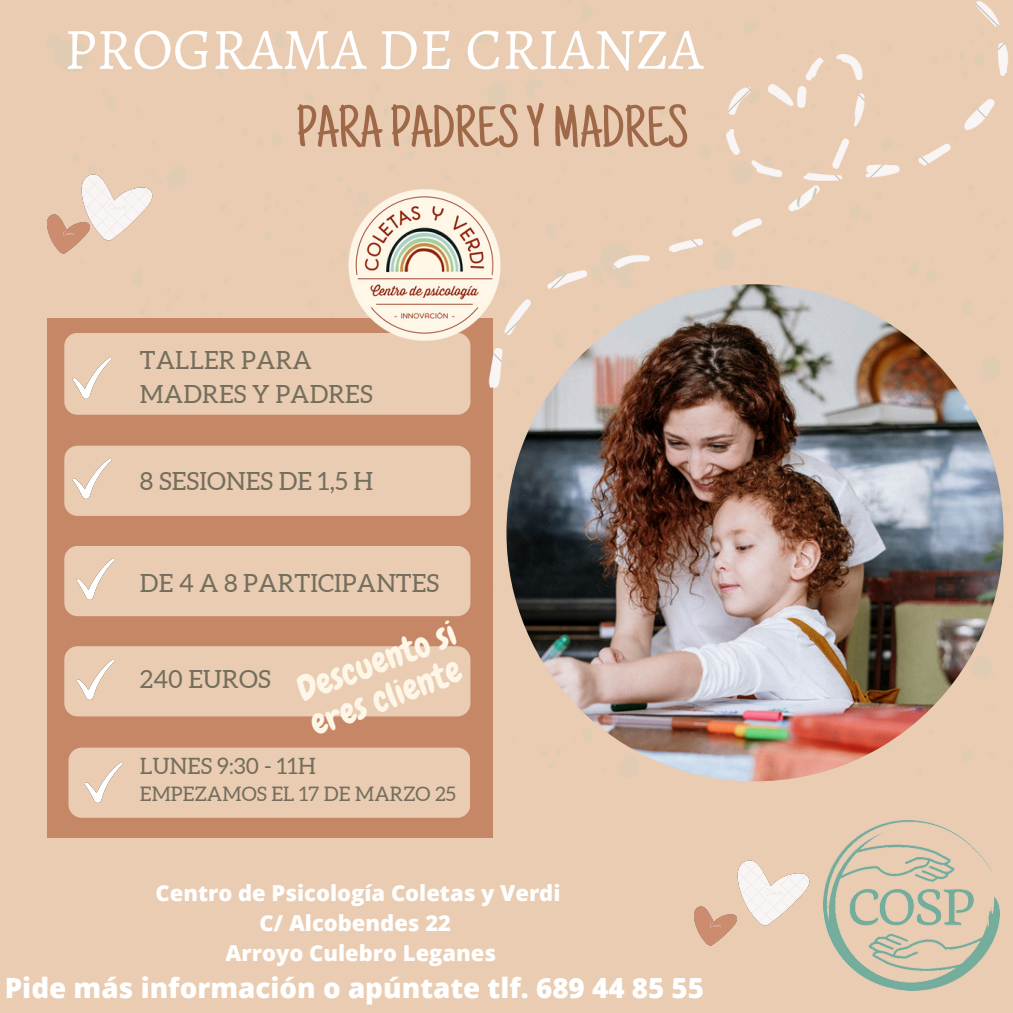
<style>
.page{position:relative;width:1013px;height:1013px;background:#fff}
.page>*{position:absolute;margin:0;border:0;box-sizing:border-box;transform-origin:0 0}
.t1{font:58.62px "Just Another Hand";color:#9f6949}
.t2{font:58.62px "Alegreya";color:#fff}
.t3{font:35.12px/36.4px "Chewy";color:#fef7e8}
.t4{font:800 27.75px "Open Sans";color:#fff}
.t5{font:25px/34.8px "Aleo";letter-spacing:.005em;color:#746e5d}
.t6{font:22.5px "Aleo";letter-spacing:.005em;color:#746e5d}
.t7{font:800 22px "Open Sans";color:#fff}
.t8{font:20px "Aleo";letter-spacing:.005em;color:#746e5d}
</style>
<div class="page">
<div style="left:0;top:0;width:1012px;height:1012px;background:#e9ccb2"></div>
<div style="left:47px;top:318px;width:445px;height:520px;background:#c58765"></div>
<div style="left:64px;top:333px;width:406px;height:82px;background:#e9ccb2;border-radius:13px"></div>
<div style="left:64px;top:445px;width:406px;height:71px;background:#e9ccb2;border-radius:13px"></div>
<div style="left:64px;top:546px;width:406px;height:70px;background:#e9ccb2;border-radius:13px"></div>
<div style="left:64px;top:646px;width:406px;height:70px;background:#e9ccb2;border-radius:13px"></div>
<img style="left:73px;top:358px;width:38px;height:40px">
<img style="left:73px;top:458px;width:38px;height:40px">
<img style="left:76px;top:559px;width:39px;height:40px">
<img style="left:76px;top:659px;width:39px;height:40px">
<img style="left:506px;top:284px;width:497px;height:497px;border-radius:50%">
<img style="left:348px;top:189px;width:140px;height:180px">
<div style="left:68px;top:747px;width:402px;height:70px;background:#e9ccb2;border-radius:13px"></div>
<img style="left:84px;top:762px;width:39px;height:41px">
<img style="left:823px;top:820px;width:176px;height:170px">
<img style="left:81px;top:174px;width:72px;height:66px">
<img style="left:47px;top:213px;width:43px;height:41px">
<img style="left:488px;top:1px;width:520px;height:387px">
<img style="left:737px;top:860px;width:73px;height:65px">
<img style="left:694px;top:906px;width:43px;height:39px">
<p class="t2" style="left:64px;top:9px;width:640px">PROGRAMA DE CRIANZA</p>
<p class="t1" style="left:296px;top:105px;width:393px">PARAPADRESY MADRES</p>
<p class="t5" style="left:140px;top:342px;width:234px">TALLER PARA<br>MADRES Y PADRES</p>
<h1 class="t5" style="left:140px;top:464px;width:235px">8 SESIONES DE 1,5 H</h1>
<p class="t5" style="left:140px;top:565px;width:301px">DE 4 A 8 PARTICIPANTES</p>
<p class="t5" style="left:140px;top:661px;width:132px">240 EUROS</p>
<h3 class="t3" style="left:292px;top:674px;width:169px;rotate:-21deg">Descuento si eres cliente</h3>
<h2 class="t6" style="left:140px;top:753px;width:177px">LUNES 9:30 - 11H</h2>
<h2 class="t8" style="left:140px;top:782px;width:317px">EMPEZAMOS EL 17 DE MARZO 25</h2>
<h1 class="t7" style="left:156px;top:877px;width:406px">Centro de Psicología Coletas y Verdi</h1>
<p class="t7" style="left:259px;top:907px;width:193px">C/ Alcobendes 22</p>
<h3 class="t7" style="left:225px;top:937px;width:272px">Arroyo Culebro Leganes</h3>
<p class="t4" style="left:5px;top:967px;width:701px">Pide más información o apúntate tlf. 689 44 85 55</p>
</div>
